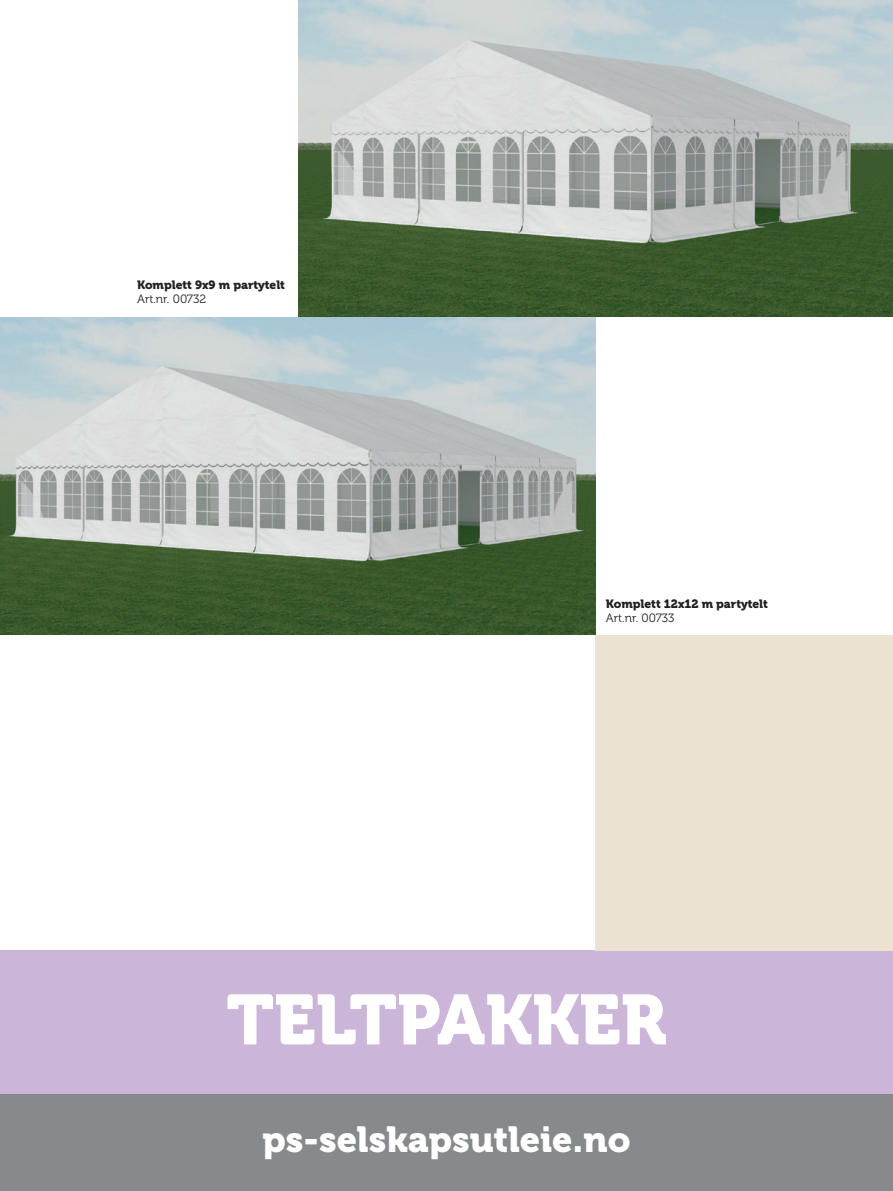
<style>
.page{position:relative;width:893px;height:1191px;background:#fff}
.page>*{position:absolute;margin:0;border:0;box-sizing:border-box;transform-origin:0 0}
.t1{font:70.2px "Museo 900";color:#fff}
.t2{font:36px "Museo 900";color:#fff}
.t3{font:12px "Museo 900";color:#231f20}
.t4{font:12px "Museo 300";color:#231f20}
</style>
<div class="page">
<div style="left:0;top:950px;width:893px;height:161px;background:#cbb5d8"></div>
<div style="left:0;top:1094px;width:893px;height:97px;background:#87898c"></div>
<img style="left:0;top:317px;width:595px;height:318px">
<img style="left:298px;top:0;width:595px;height:317px">
<div style="left:595px;top:635px;width:298px;height:315px;background:#ece2d2"></div>
<p class="t3" style="left:137px;top:278px;width:149px">Komplett 9x9 m partytelt</p>
<p class="t4" style="left:137px;top:292px;width:71px">Art.nr. 00732</p>
<p class="t3" style="left:606px;top:596px;width:163px">Komplett 12x12 m partytelt</p>
<p class="t4" style="left:606px;top:611px;width:70px">Art.nr. 00733</p>
<p class="t1" style="left:226px;top:980px;width:442px">TELTPAKKER</p>
<h2 class="t2" style="left:262px;top:1119px;width:369px">ps-selskapsutleie.no</h2>
</div>
